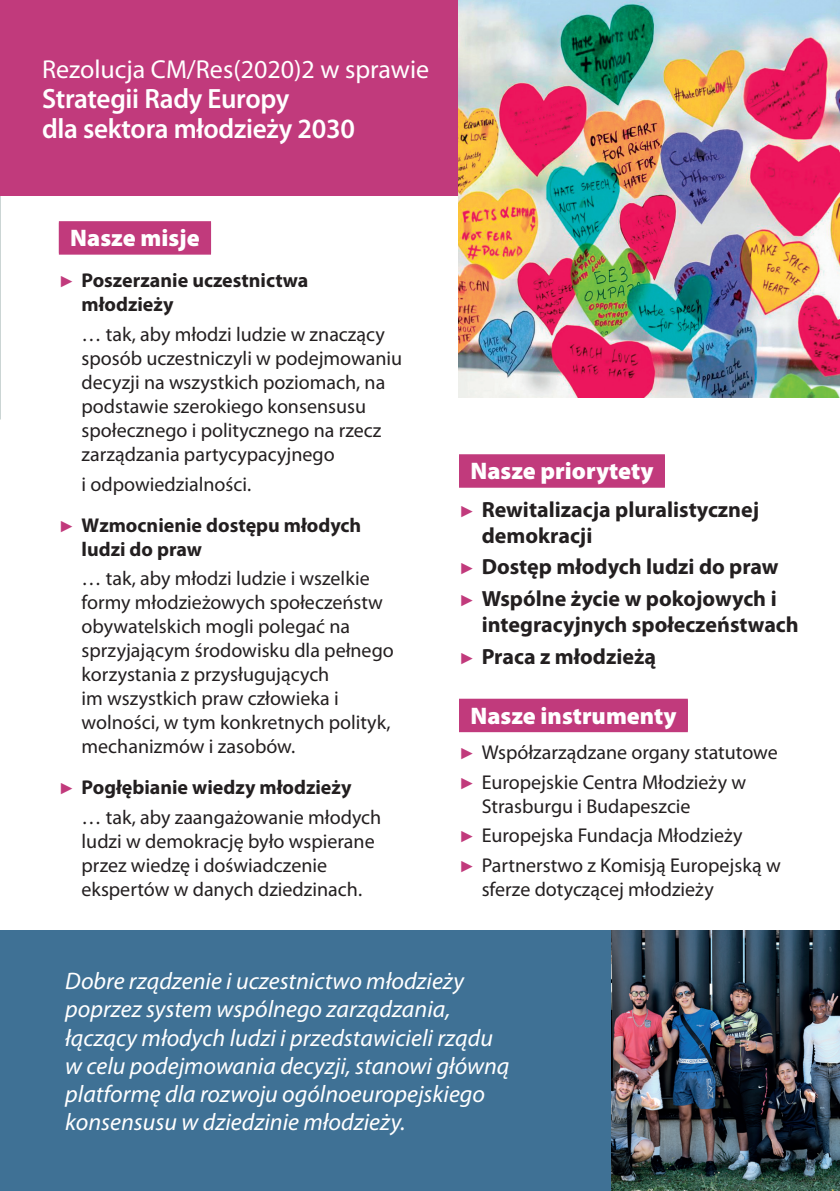
<style>
.page{position:relative;width:840px;height:1191px;background:#fff}
.page>*{position:absolute;margin:0;border:0;box-sizing:border-box;transform-origin:0 0}
.t1{font:600 28px/30px "Myriad Pro";letter-spacing:-.01em;color:#fff}
.t2{font:26px "Myriad Pro";color:#fff}
.t3{font:italic 24px/28px "Myriad Pro";color:#fff}
.t4{font:900 24px "Myriad Pro";color:#fff}
.t5{font:700 22px/31.6px "Myriad Pro";color:#231f20}
.t6{font:20px/24px "Myriad Pro";color:#231f20}
.t7{font:700 20px/24px "Myriad Pro";color:#231f20}
.s1{font-family:"Arial";font-weight:400;font-size:16px;color:#c13a7c}
.s2{font-weight:400}
.s3{font-family:"Arial";font-size:16px;color:#c13a7c}
.s4{font-weight:700}
</style>
<div class="page">
<div style="left:0;top:930px;width:611px;height:261px;background:#3f7195"></div>
<div style="left:0;top:0;width:839px;height:196px;background:#c13a7c"></div>
<div style="left:59px;top:223px;width:152px;height:32px;background:#c13a7c"></div>
<div style="left:59px;top:221px;width:152px;height:32px;background:#c13a7c"></div>
<div style="left:459px;top:456px;width:205px;height:32px;background:#c13a7c"></div>
<div style="left:459px;top:454px;width:205px;height:32px;background:#c13a7c"></div>
<div style="left:459px;top:700px;width:228px;height:32px;background:#c13a7c"></div>
<div style="left:459px;top:698px;width:228px;height:32px;background:#c13a7c"></div>
<img style="left:458px;top:0;width:381px;height:397px">
<img style="left:611px;top:930px;width:228px;height:261px">
<h2 class="t2" style="left:42px;top:53px;width:388px">Rezolucja CM/Res(2020)2 w sprawie</h2>
<h1 class="t1" style="left:42px;top:82px;width:314px">Strategii Rady Europy<br>dla sektora młodzieży 2030</h1>
<p class="t4" style="left:70px;top:222px;width:131px">Nasze misje</p>
<p class="t7" style="left:81px;top:268px;width:228px;text-indent:-23px"><span class="s1">►</span> Poszerzanie uczestnictwa młodzieży</p>
<p class="t6" style="left:81px;top:322px;width:322px">… tak, aby młodzi ludzie w znaczący sposób uczestniczyli w podejmowaniu decyzji na wszystkich poziomach, na podstawie szerokiego konsensusu społecznego i politycznego na rzecz zarządzania partycypacyjnego</p>
<p class="t7" style="left:59px;top:462px;width:304px;line-height:41px;text-indent:23px"><span class="s2">i odpowiedzialności.<br></span><span class="s1">►</span> Wzmocnienie dostępu młodych</p>
<p class="t7" style="left:81px;top:536px;width:122px">ludzi do praw</p>
<p class="t6" style="left:81px;top:566px;width:313px">… tak, aby młodzi ludzie i wszelkie formy młodzieżowych społeczeństw obywatelskich mogli polegać na sprzyjającym środowisku dla pełnego korzystania z przysługujących<br>im wszystkich praw człowieka i wolności, w tym konkretnych polityk, mechanizmów i zasobów.</p>
<p class="t6" style="left:81px;top:772px;width:301px;line-height:29.6px;text-indent:-23px"><span class="s3">►</span> <span class="s4">Pogłębianie wiedzy młodzieży<br></span>… tak, aby zaangażowanie młodych</p>
<p class="t6" style="left:81px;top:829px;width:294px">ludzi w demokrację było wspierane przez wiedzę i doświadczenie ekspertów w danych dziedzinach.</p>
<p class="t4" style="left:470px;top:455px;width:185px">Nasze priorytety</p>
<p class="t5" style="left:481px;top:495px;width:279px;line-height:26px;text-indent:-23px"><span class="s1">►</span> Rewitalizacja pluralistycznej demokracji</p>
<p class="t5" style="left:458px;top:550px;width:321px"><span class="s1">►</span> Dostęp młodych ludzi do praw <span class="s1">►</span> Wspólne życie w pokojowych i</p>
<p class="t5" style="left:458px;top:608px;width:341px;text-indent:23px">integracyjnych społeczeństwach <span class="s1">►</span> Praca z młodzieżą</p>
<p class="t4" style="left:470px;top:699px;width:207px">Nasze instrumenty</p>
<p class="t6" style="left:458px;top:737px;width:320px;line-height:29.6px"><span class="s3">►</span> Współzarządzane organy statutowe <span class="s3">►</span> Europejskie Centra Młodzieży w</p>
<p class="t6" style="left:458px;top:791px;width:323px;line-height:29.6px;text-indent:23px">Strasburgu i Budapeszcie<br><span class="s3">►</span> Europejska Fundacja Młodzieży<br><span class="s3">►</span> Partnerstwo z Komisją Europejską w</p>
<p class="t6" style="left:481px;top:877px;width:233px">sferze dotyczącej młodzieży</p>
<p class="t3" style="left:65px;top:967px;width:445px">Dobre rządzenie i uczestnictwo młodzieży poprzez system wspólnego zarządzania, łączący młodych ludzi i przedstawicieli rządu w celu podejmowania decyzji, stanowi główną platformę dla rozwoju ogólnoeuropejskiego konsensusu w dziedzinie młodzieży.</p>
</div>
